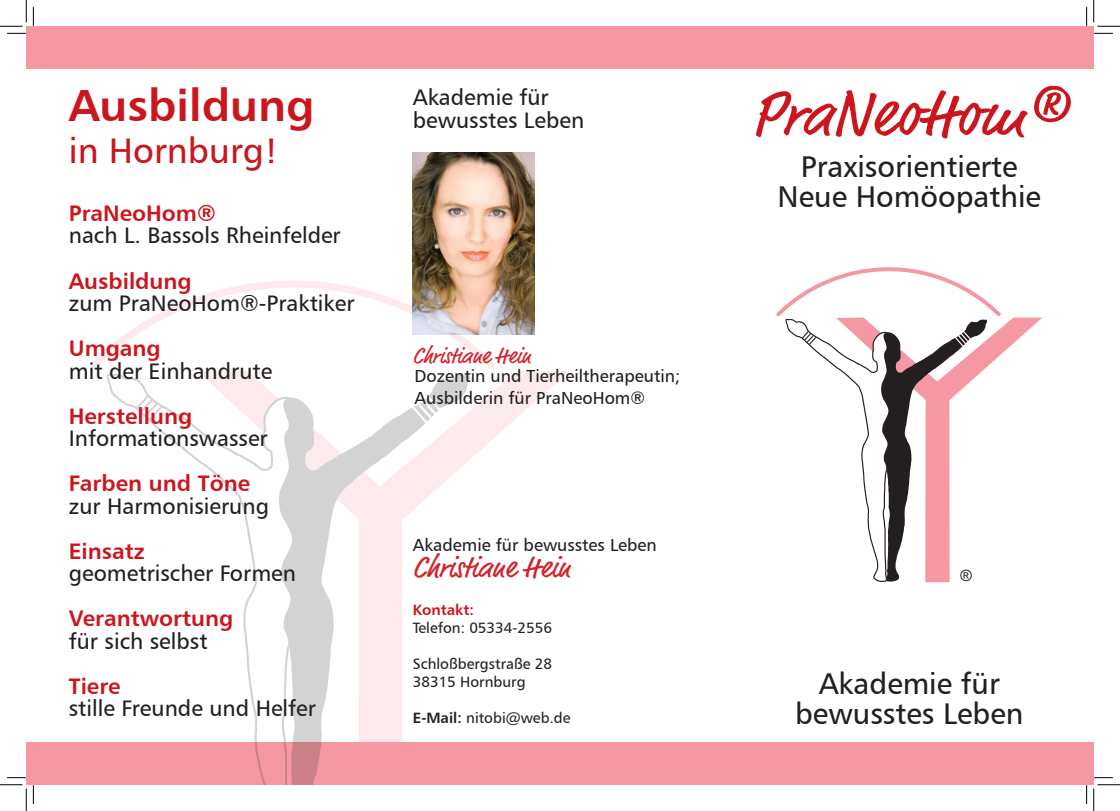
<style>
.page{position:relative;width:1120px;height:811px;background:#fff}
.page>*{position:absolute;margin:0;border:0;box-sizing:border-box;transform-origin:0 0}
.t1{font:65px "Market OT";color:#cd151d}
.t2{font:45px "Humanist 777 BT Bold B";color:#cd151d}
.t3{font:35.62px "Humanist 777 BT Roman B";color:#cd151d}
.t4{font:30px "Humanist 777 BT Roman B";color:#231f20}
.t5{font:30px "Market OT";color:#d1232a}
.t6{font:22.5px "Humanist 777 BT Roman B";color:#231f20}
.t7{font:22.5px "Humanist 777 BT Bold B";color:#cd151d}
.t8{font:22.5px "Market OT";color:#d1232a}
.t9{font:17.5px "Humanist 777 BT Roman B";color:#231f20}
.t10{font:15.5px "Arial";color:#231f20}
.t11{font:15px "Humanist 777 BT Roman B";color:#231f20}
.t12{font:15px "Humanist 777 BT Bold B";color:#cd151d}
.s1{font-family:"Humanist 777 BT Bold B"}
</style>
<div class="page">
<div style="left:26px;top:26px;width:1067px;height:43px;background:#f598a3"></div>
<div style="left:26px;top:742px;width:1067px;height:43px;background:#f598a3"></div>
<svg style="left:202px;top:371px;width:367px;height:88px"></svg>
<svg style="left:150px;top:377px;width:101px;height:98px"></svg>
<svg style="left:216px;top:394px;width:59px;height:391px"></svg>
<svg style="left:90px;top:280px;width:411px;height:95px"></svg>
<svg style="left:107px;top:373px;width:57px;height:49px"></svg>
<svg style="left:275px;top:374px;width:195px;height:411px"></svg>
<svg style="left:409px;top:373px;width:61px;height:53px"></svg>
<svg style="left:1004px;top:318px;width:37px;height:34px"></svg>
<svg style="left:776px;top:267px;width:228px;height:315px"></svg>
<img style="left:412px;top:152px;width:122px;height:182px">
<svg style="left:7px;top:33px;width:19px;height:1px"></svg>
<svg style="left:1093px;top:33px;width:19px;height:1px"></svg>
<svg style="left:7px;top:777px;width:19px;height:1px"></svg>
<svg style="left:1093px;top:777px;width:19px;height:1px"></svg>
<svg style="left:33px;top:7px;width:1px;height:19px"></svg>
<svg style="left:33px;top:785px;width:1px;height:19px"></svg>
<svg style="left:0;top:0;width:27px;height:27px"></svg>
<svg style="left:0;top:784px;width:27px;height:27px"></svg>
<svg style="left:1093px;top:0;width:26px;height:27px"></svg>
<svg style="left:1093px;top:784px;width:26px;height:27px"></svg>
<p class="t2" style="left:69px;top:77px;width:247px">Ausbildung</p>
<p class="t3" style="left:69px;top:129px;width:211px">in Hornburg!</p>
<p class="t7" style="left:69px;top:199px;width:148px">PraNeoHom®</p>
<p class="t6" style="left:69px;top:222px;width:273px">nach L. Bassols Rheinfelder</p>
<p class="t7" style="left:69px;top:266px;width:124px">Ausbildung</p>
<p class="t6" style="left:69px;top:289px;width:287px">zum PraNeoHom®-Praktiker</p>
<p class="t7" style="left:69px;top:334px;width:93px">Umgang</p>
<p class="t6" style="left:69px;top:357px;width:205px">mit der Einhandrute</p>
<p class="t7" style="left:69px;top:401px;width:125px">Herstellung</p>
<p class="t6" style="left:69px;top:424px;width:200px">Informationswasser</p>
<p class="t7" style="left:69px;top:469px;width:183px">Farben und Töne</p>
<p class="t6" style="left:69px;top:492px;width:202px">zur Harmonisierung</p>
<p class="t7" style="left:69px;top:536px;width:77px">Einsatz</p>
<p class="t6" style="left:69px;top:559px;width:229px">geometrischer Formen</p>
<p class="t7" style="left:69px;top:604px;width:166px">Verantwortung</p>
<p class="t6" style="left:69px;top:627px;width:140px">für sich selbst</p>
<p class="t7" style="left:69px;top:671px;width:53px">Tiere</p>
<p class="t6" style="left:69px;top:694px;width:248px">stille Freunde und Helfer</p>
<p class="t6" style="left:412px;top:84px;width:137px">Akademie für</p>
<p class="t6" style="left:412px;top:106px;width:173px">bewusstes Leben</p>
<p class="t8" style="left:412px;top:342px;width:120px">Christiane Hein</p>
<p class="t9" style="left:414px;top:364px;width:267px">Dozentin und Tierheiltherapeutin;</p>
<p class="t9" style="left:414px;top:387px;width:232px">Ausbilderin für PraNeoHom®</p>
<p class="t9" style="left:412px;top:534px;width:245px">Akademie für bewusstes Leben</p>
<p class="t5" style="left:412px;top:550px;width:159px">Christiane Hein</p>
<p class="t12" style="left:412px;top:601px;width:63px">Kontakt:</p>
<p class="t11" style="left:412px;top:619px;width:141px">Telefon: 05334-2556</p>
<p class="t11" style="left:412px;top:655px;width:141px">Schloßbergstraße 28</p>
<p class="t11" style="left:412px;top:673px;width:114px">38315 Hornburg</p>
<p class="t11" style="left:412px;top:709px;width:159px"><span class="s1">E-Mail:</span> nitobi@web.de</p>
<p class="t1" style="left:750px;top:75px;width:318px">PraNeoHom®</p>
<p class="t4" style="left:800px;top:148px;width:218px">Praxisorientierte</p>
<p class="t4" style="left:777px;top:178px;width:265px">Neue Homöopathie</p>
<p class="t10" style="left:960px;top:565px;width:13px">®</p>
<p class="t4" style="left:818px;top:665px;width:183px">Akademie für</p>
<p class="t4" style="left:794px;top:695px;width:230px">bewusstes Leben</p>
</div>
